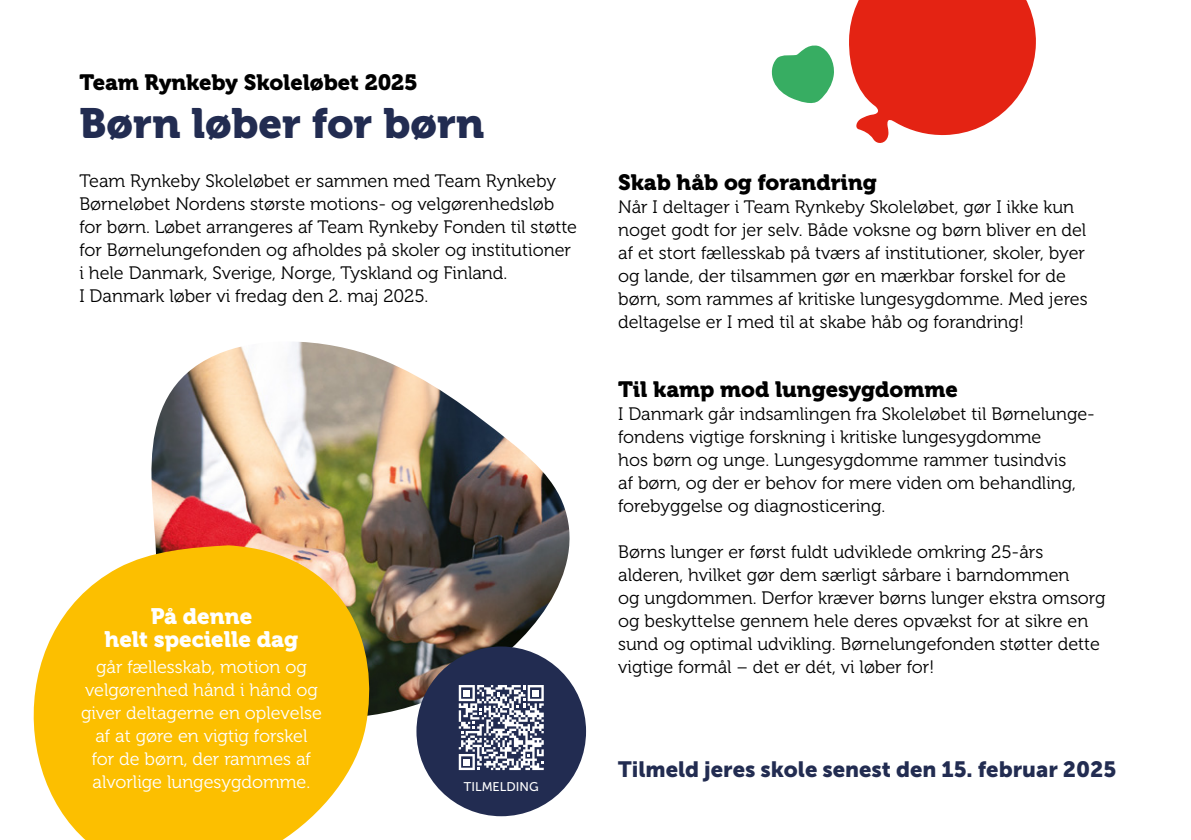
<style>
.page{position:relative;width:1191px;height:840px;background:#fff}
.page>*{position:absolute;margin:0;border:0;box-sizing:border-box;transform-origin:0 0}
.t1{font:42px "Museo 900";color:#222c51}
.t2{font:22.2px "Museo 900";color:#fff}
.t3{font:22px "Museo 900";color:#000}
.t4{font:22px "Museo Sans 900";color:#222c51}
.t5{font:18px/23px "Museo 300";color:#000}
.t6{font:18px/23px "Museo 300";color:#fff;text-align:center}
.t7{font:12.6px "Museo Sans 500";color:#fff}
</style>
<div class="page">
<svg style="left:849px;top:0;width:187px;height:143px"></svg>
<img style="left:151px;top:342px;width:419px;height:372px">
<svg style="left:33px;top:545px;width:348px;height:294px;background:#f6c327"></svg>
<div style="left:416px;top:646px;width:170px;height:169px;background:#222c51;border-radius:50%"></div>
<svg style="left:459px;top:685px;width:85px;height:84px"></svg>
<div style="left:532px;top:689px;width:7px;height:7px;background:#fff"></div>
<div style="left:463px;top:689px;width:7px;height:7px;background:#fff"></div>
<div style="left:463px;top:758px;width:7px;height:7px;background:#fff"></div>
<svg style="left:771px;top:45px;width:63px;height:58px"></svg>
<p class="t3" style="left:79px;top:70px;width:340px">Team Rynkeby Skoleløbet 2025</p>
<p class="t1" style="left:79px;top:100px;width:406px">Børn løber for børn</p>
<p class="t5" style="left:79px;top:169px;width:499px">Team Rynkeby Skoleløbet er sammen med Team Rynkeby Børneløbet Nordens største motions- og velgørenhedsløb for børn. Løbet arrangeres af Team Rynkeby Fonden til støtte for Børnelungefonden og afholdes på skoler og institutioner i hele Danmark, Sverige, Norge, Tyskland og Finland.</p>
<p class="t5" style="left:79px;top:284px;width:350px">I Danmark løber vi fredag den 2. maj 2025.</p>
<p class="t2" style="left:151px;top:603px;width:103px">På denne</p>
<p class="t2" style="left:105px;top:626px;width:195px">helt specielle dag</p>
<p class="t6" style="left:96px;top:655px;width:212px">går fællesskab, motion og</p>
<p class="t6" style="left:81px;top:678px;width:242px">velgørenhed hånd i hånd og giver deltagerne en oplevelse af at gøre en vigtig forskel</p>
<p class="t6" style="left:92px;top:747px;width:221px;text-align:left">for de børn, der rammes af alvorlige lungesygdomme.</p>
<p class="t7" style="left:464px;top:779px;width:76px">TILMELDING</p>
<p class="t3" style="left:618px;top:169px;width:260px">Skab håb og forandring</p>
<p class="t5" style="left:618px;top:195px;width:471px">Når I deltager i Team Rynkeby Skoleløbet, gør I ikke kun noget godt for jer selv. Både voksne og børn bliver en del af et stort fællesskab på tværs af institutioner, skoler, byer og lande, der tilsammen gør en mærkbar forskel for de børn, som rammes af kritiske lungesygdomme. Med jeres deltagelse er I med til at skabe håb og forandring!</p>
<p class="t3" style="left:618px;top:376px;width:341px">Til kamp mod lungesygdomme</p>
<p class="t5" style="left:618px;top:402px;width:478px">I Danmark går indsamlingen fra Skoleløbet til Børnelunge&shy;fondens vigtige forskning i kritiske lungesygdomme<br>hos børn og unge. Lungesygdomme rammer tusindvis<br>af børn, og der er behov for mere viden om behandling, forebyggelse og diagnosticering.</p>
<p class="t5" style="left:618px;top:540px;width:489px">Børns lunger er først fuldt udviklede omkring 25-års alderen, hvilket gør dem særligt sårbare i barndommen<br>og ungdommen. Derfor kræver børns lunger ekstra omsorg og beskyttelse gennem hele deres opvækst for at sikre en sund og optimal udvikling. Børnelungefonden støtter dette vigtige formål – det er dét, vi løber for!</p>
<p class="t4" style="left:618px;top:756px;width:499px">Tilmeld jeres skole senest den 15. februar 2025</p>
</div>
